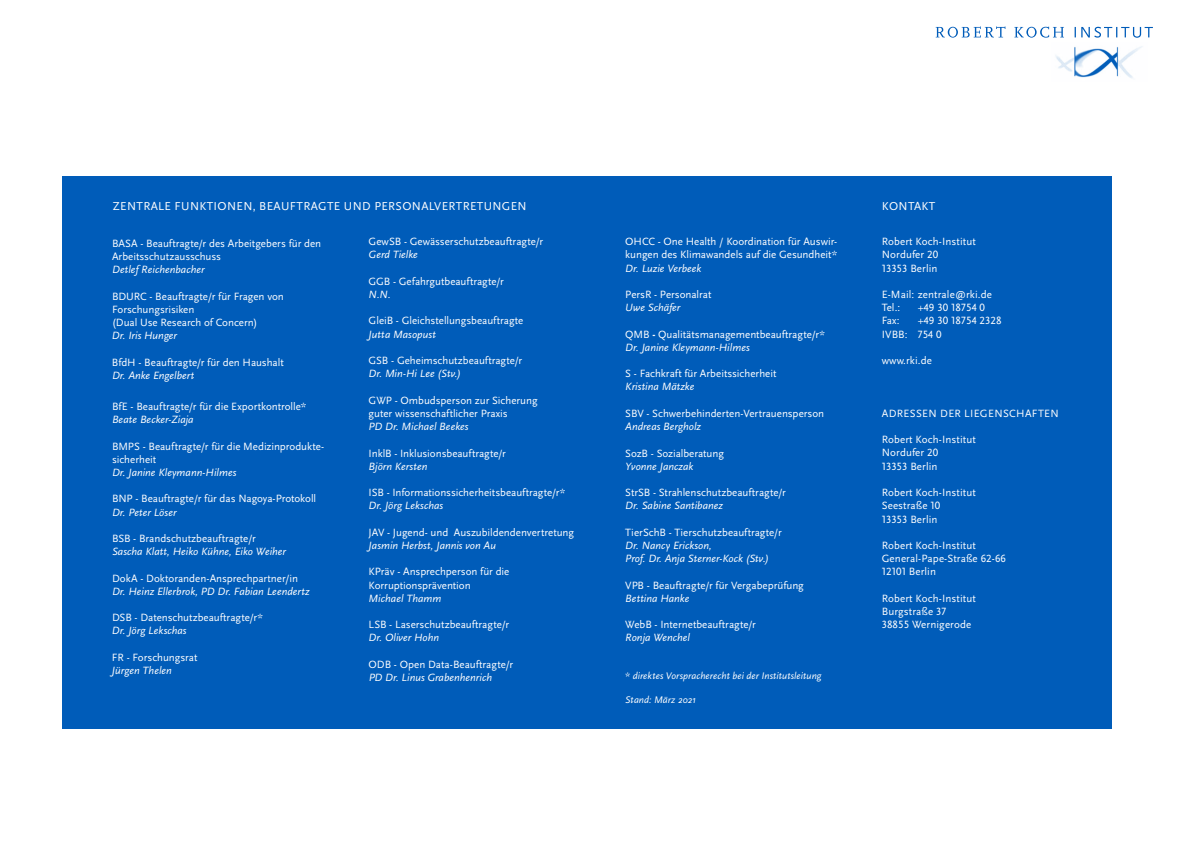
<style>
.page{position:relative;width:1191px;height:842px;background:#fff}
.page>*{position:absolute;margin:0;border:0;box-sizing:border-box;transform-origin:0 0}
.t1{font:12px "Scala Sans Pro";letter-spacing:.03em;color:#fff}
.t2{font:11px/13.2px "Scala Sans Pro";color:#fff}
.t3{font:italic 11px/13.2px "Scala Sans Pro";color:#fff}
.t4{font:11px "Scala Sans Pro";letter-spacing:.03em;color:#fff}
.t5{font:italic 10px "Scala Sans Pro";letter-spacing:.01em;color:#fff}
.s1{font-weight:700}
.s2{font-style:italic}
</style>
<div class="page">
<div style="left:62px;top:176px;width:526px;height:553px;background:#005cb9"></div>
<div style="left:585px;top:176px;width:527px;height:553px;background:#005cb9"></div>
<svg style="left:935px;top:27px;width:217px;height:11px"></svg>
<img style="left:1055px;top:46px;width:88px;height:32px">
<p class="t1" style="left:113px;top:199px;width:16px">Zentrale</p>
<p class="t1" style="left:175px;top:199px;width:23px">Funkti</p>
<p class="t1" style="left:217px;top:199px;width:19px">onen</p>
<p class="t1" style="left:253px;top:199px;width:45px">, Beauftra</p>
<p class="t1" style="left:318px;top:199px;width:102px">gte un d Personalvertret</p>
<p class="t1" style="left:484px;top:199px;width:35px">ungen</p>
<p class="t1" style="left:881px;top:199px;width:55px">KONTAKT</p>
<p class="t2" style="left:112px;top:237px;width:211px">BASA - Beauftragte/r des Arbeitgebers für den<br>Arbeitsschutzausschuss</p>
<p class="t3" style="left:112px;top:263px;width:94px">Detlef Reichenbacher</p>
<p class="t2" style="left:112px;top:290px;width:173px">BDU RC - Beauftragte/r für Fragen von<br>Forschungsrisiken<br>(D ual U se Research of Concern)</p>
<p class="t3" style="left:112px;top:329px;width:67px">Dr. Iris Hunger</p>
<p class="t2" style="left:112px;top:356px;width:173px">BfdH - Beauftragte/r für den H aushalt</p>
<p class="t3" style="left:112px;top:369px;width:84px">Dr. Anke Engelbert</p>
<p class="t2" style="left:112px;top:400px;width:196px">BfE - Beauftragte/r für die Exportkontrolle*</p>
<p class="t3" style="left:112px;top:413px;width:83px">Beate Becker-Ziaja</p>
<p class="t2" style="left:112px;top:439px;width:214px">BMPS - Beauftragte/r für die Medizinprodukte&shy;sicherheit</p>
<p class="t3" style="left:112px;top:466px;width:126px">Dr. Janine Kleymann-Hilmes</p>
<p class="t2" style="left:112px;top:492px;width:206px">BNP - Beauftragte/r für das Nagoya-Protokoll</p>
<p class="t3" style="left:112px;top:505px;width:66px">Dr. Peter Löser</p>
<p class="t2" style="left:112px;top:532px;width:145px">BSB - Brandschutzbeauftragte/r</p>
<p class="t3" style="left:112px;top:545px;width:175px">Sascha Klatt, Heiko Kühne, Eiko Weiher</p>
<p class="t2" style="left:112px;top:571px;width:188px">DokA - Doktoranden-Ansprechpartner/in</p>
<p class="t3" style="left:112px;top:585px;width:199px">Dr. Heinz Ellerbrok, PD Dr. Fabian Leendertz</p>
<p class="t2" style="left:112px;top:611px;width:152px">DS B - Datenschutzbeauftragte/r*</p>
<p class="t3" style="left:112px;top:624px;width:76px">Dr. Jörg Lekschas</p>
<p class="t2" style="left:112px;top:651px;width:87px">FR - Forschungsrat</p>
<p class="t3" style="left:112px;top:664px;width:61px">Jürgen Thelen</p>
<p class="t2" style="left:368px;top:235px;width:176px">GewSB - Gewässerschutzbeauftragte/r</p>
<p class="t3" style="left:369px;top:248px;width:51px">Gerd Tielke</p>
<p class="t2" style="left:369px;top:275px;width:137px">GG B - Gefahrgutbeauftragte/r</p>
<p class="t3" style="left:369px;top:288px;width:24px">N.N.</p>
<p class="t2" style="left:369px;top:314px;width:156px">GleiB - Gleichstellungsbeauftragte</p>
<p class="t3" style="left:369px;top:327px;width:69px">Jutta Masopust</p>
<p class="t2" style="left:369px;top:354px;width:155px">GS B - Geheimschutzbeauftragte/r</p>
<p class="t3" style="left:369px;top:367px;width:94px">Dr. Min-Hi Lee (Stv.)</p>
<p class="t2" style="left:369px;top:393px;width:170px">GWP - Ombudsperson zur Sicherung guter wissenschaftlicher Praxis</p>
<p class="t3" style="left:369px;top:420px;width:101px">PD Dr. Michael Beekes</p>
<p class="t2" style="left:369px;top:446px;width:139px">InklB - Inklusionsbeauftragte/r</p>
<p class="t3" style="left:369px;top:459px;width:60px">Björn Kersten</p>
<p class="t2" style="left:369px;top:486px;width:198px">ISB - Informationssicherheitsbeauftragte/r*</p>
<p class="t3" style="left:369px;top:499px;width:76px">Dr. Jörg Lekschas</p>
<p class="t2" style="left:369px;top:525px;width:207px">JAV - Jugend- und Auszubildendenvertretung</p>
<p class="t3" style="left:369px;top:539px;width:129px">Jasmin Herbst, Jannis von Au</p>
<p class="t2" style="left:369px;top:565px;width:142px">KPräv - Ansprechperson für die<br>Korruptionsprävention</p>
<p class="t3" style="left:369px;top:591px;width:74px">Michael Thamm</p>
<p class="t2" style="left:369px;top:618px;width:142px">LSB - Laserschutzbeauftragte/r</p>
<p class="t3" style="left:369px;top:631px;width:72px">Dr. Oliver Hohn</p>
<p class="t2" style="left:369px;top:657px;width:146px">OD B - Open Data-Beauftragte/r</p>
<p class="t3" style="left:369px;top:671px;width:125px">PD Dr. Linus Grabenhenrich</p>
<p class="t2" style="left:625px;top:235px;width:213px;text-align:right">- One H ealth / Koordination für Auswir&shy;kungen des Klimawandels auf die Gesundheit*</p>
<p class="t3" style="left:625px;top:261px;width:78px">Dr. Luzie Verbeek</p>
<p class="t2" style="left:625px;top:288px;width:88px">PersR - Personalrat</p>
<p class="t3" style="left:625px;top:301px;width:56px">Uwe Schäfer</p>
<p class="t2" style="left:625px;top:327px;width:201px">QMB <span class="s1">-</span> Qualitätsmanagementbeauftragte/r*<br><span class="s2">Dr. Janine Kleymann-Hilmes</span></p>
<p class="t2" style="left:625px;top:367px;width:153px">S - Fachkraft für Arbeitssicherheit</p>
<p class="t3" style="left:625px;top:380px;width:71px">Kristina Mätzke</p>
<p class="t2" style="left:625px;top:407px;width:200px">SBV - Schwerbehinderten-Vertrauensperson</p>
<p class="t3" style="left:625px;top:420px;width:77px">Andreas Bergholz</p>
<p class="t2" style="left:625px;top:446px;width:100px">SozB - Sozialberatung</p>
<p class="t3" style="left:625px;top:459px;width:70px">Yvonne Janczak</p>
<p class="t2" style="left:625px;top:486px;width:162px">StrSB - Strahlenschutzbeauftragte/r</p>
<p class="t3" style="left:625px;top:499px;width:99px">Dr. Sabine Santibanez</p>
<p class="t2" style="left:625px;top:525px;width:158px">TierSchB - Tierschutzbeauftragte/r</p>
<p class="t3" style="left:625px;top:539px;width:145px">Dr. Nancy Erickson,<br>Prof. Dr. Anja Sterner-Kock (Stv.)</p>
<p class="t2" style="left:625px;top:578px;width:180px">VPB - Beauftragte/r für Vergabeprüfung</p>
<p class="t3" style="left:625px;top:591px;width:66px">Bettina Hanke</p>
<p class="t2" style="left:625px;top:618px;width:132px">WebB - Internetbeauftragte/r</p>
<p class="t3" style="left:625px;top:631px;width:66px">Ronja Wenchel</p>
<p class="t5" style="left:625px;top:669px;width:198px">* direktes Vorspracherecht bei der Institutsleitung</p>
<p class="t5" style="left:625px;top:693px;width:72px">Stand: März 2021</p>
<p class="t2" style="left:881px;top:235px;width:96px">Robert Koch-Institut<br>Nordufer 20<br>13353 Berlin</p>
<p class="t2" style="left:881px;top:288px;width:112px">E-Mail: zentrale@rki.de<br>Tel.:</p>
<p class="t2" style="left:625px;top:235px;width:9px">OHCC</p>
<p class="t2" style="left:917px;top:301px;width:69px">+49 30 18754 0</p>
<p class="t2" style="left:881px;top:314px;width:121px;text-indent:36px">+49 30 18754 2328<br>IVBB: 754 0</p>
<p class="t2" style="left:881px;top:354px;width:52px">www.rki.de</p>
<p class="t2" style="left:881px;top:314px;width:19px">Fax:</p>
<p class="t4" style="left:881px;top:407px;width:151px">Adressen der Liegen schaften</p>
<p class="t2" style="left:881px;top:433px;width:96px">Robert Koch-Institut<br>Nordufer 20<br>13353 Berlin</p>
<p class="t2" style="left:881px;top:486px;width:96px">Robert Koch-Institut<br>Seestraße 10<br>13353 Berlin</p>
<p class="t2" style="left:881px;top:539px;width:126px">Robert Koch-Institut<br>General-Pape-Straße 62-66<br>12101 Berlin</p>
<p class="t2" style="left:881px;top:591px;width:96px">Robert Koch-Institut<br>Burgstraße 37<br>38855 Wernigerode</p>
</div>
